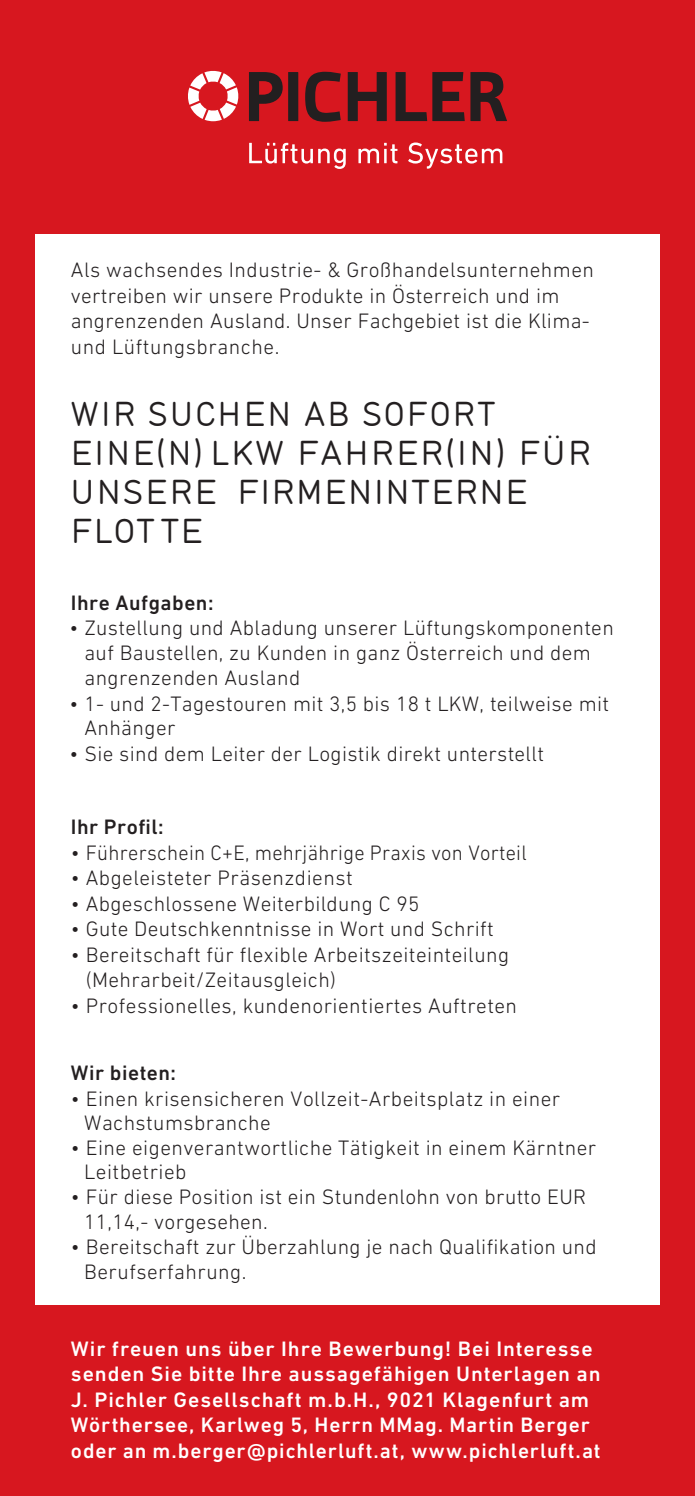
<style>
.page{position:relative;width:695px;height:1496px;background:#fff}
.page>*{position:absolute;margin:0;border:0;box-sizing:border-box;transform-origin:0 0}
.t1{font:32.5px/39px "DIN17 SB";letter-spacing:.075em;color:#231f20}
.t2{font:300 21.25px/25.5px "DIN Next LT Pro";letter-spacing:.015em;color:#231f20}
.t3{font:500 21.25px/25.5px "DIN Next LT Pro";letter-spacing:.04em;color:#fff}
.t4{font:500 21.25px "DIN Next LT Pro";letter-spacing:.025em;color:#231f20}
</style>
<div class="page">
<div style="left:0;top:0;width:694px;height:1495px;background:#d7171f"></div>
<div style="left:35px;top:234px;width:624px;height:1070px;background:#fff"></div>
<svg style="left:188px;top:71px;width:51px;height:50px"></svg>
<svg style="left:305px;top:72px;width:36px;height:50px"></svg>
<svg style="left:249px;top:72px;width:33px;height:49px"></svg>
<svg style="left:288px;top:72px;width:10px;height:49px"></svg>
<svg style="left:347px;top:72px;width:40px;height:49px"></svg>
<svg style="left:395px;top:72px;width:69px;height:49px"></svg>
<svg style="left:470px;top:72px;width:37px;height:49px"></svg>
<svg style="left:249px;top:143px;width:96px;height:26px"></svg>
<svg style="left:358px;top:143px;width:39px;height:20px"></svg>
<svg style="left:408px;top:142px;width:94px;height:27px"></svg>
<p class="t2" style="left:71px;top:257px;width:524px">Als wachsendes Industrie- &amp; Großhandelsunternehmen vertreiben wir unsere Produkte in Österreich und im angrenzenden Ausland. Unser Fachgebiet ist die Klima&shy;und Lüftungsbranche.</p>
<h1 class="t1" style="left:71px;top:394px;width:521px">WIR SUCHEN AB SOFORT<br>EINE(N) LKW FAHRER(IN) FÜR<br>UNSERE FIRMENINTERNE<br>FLOT TE</h1>
<p class="t4" style="left:71px;top:590px;width:144px">Ihre Aufgaben:</p>
<p class="t2" style="left:84px;top:615px;width:531px;text-indent:-15px">• Zustellung und Abladung unserer Lüftungskomponenten auf Baustellen, zu Kunden in ganz Österreich und dem angrenzenden Ausland</p>
<p class="t2" style="left:84px;top:690px;width:526px;line-height:24.8px;text-indent:-15px">• 1- und 2-Tagestouren mit 3,5 bis 18 t LKW, teilweise mit<br>Anhänger</p>
<p class="t2" style="left:69px;top:740px;width:476px">• Sie sind dem Leiter der Logistik direkt unterstellt</p>
<p class="t4" style="left:71px;top:814px;width:94px">Ihr Profil:</p>
<p class="t2" style="left:71px;top:839px;width:457px">• Führerschein C+E, mehrjährige Praxis von Vorteil</p>
<p class="t2" style="left:71px;top:865px;width:283px">• Abgeleisteter Präsenzdienst</p>
<p class="t2" style="left:71px;top:890px;width:350px">• Abgeschlossene Weiterbildung C 95</p>
<p class="t2" style="left:71px;top:916px;width:424px">• Gute Deutschkenntnisse in Wort und Schrift</p>
<p class="t2" style="left:86px;top:941px;width:425px;text-indent:-15px">• Bereitschaft für flexible Arbeitszeiteinteilung (Mehrarbeit/Zeitausgleich)</p>
<p class="t2" style="left:71px;top:992px;width:447px">• Professionelles, kundenorientiertes Auftreten</p>
<p class="t4" style="left:71px;top:1060px;width:107px">Wir bieten:</p>
<p class="t2" style="left:84px;top:1086px;width:477px;line-height:24px;text-indent:-13px">• Einen krisensicheren Vollzeit-Arbeitsplatz in einer<br>Wachstumsbranche</p>
<p class="t2" style="left:84px;top:1135px;width:513px;line-height:24px;text-indent:-13px">• Eine eigenverantwortliche Tätigkeit in einem Kärntner<br>Leitbetrieb</p>
<p class="t2" style="left:84px;top:1184px;width:503px;line-height:24.8px;text-indent:-13px">• Für diese Position ist ein Stundenlohn von brutto EUR<br>11,14,- vorgesehen.</p>
<p class="t2" style="left:84px;top:1234px;width:514px;line-height:24.8px;text-indent:-13px">• Bereitschaft zur Überzahlung je nach Qualifikation und<br>Berufserfahrung.</p>
<p class="t3" style="left:71px;top:1335px;width:531px">Wir freuen uns über Ihre Bewerbung! Bei Interesse senden Sie bitte Ihre aussagefähigen Unterlagen an J. Pichler Gesellschaft m.b.H., 9021 Klagenfurt am Wörthersee, Karlweg 5, Herrn MMag. Martin Berger oder an m.berger@pichlerluft.at, www.pichlerluft.at</p>
</div>
